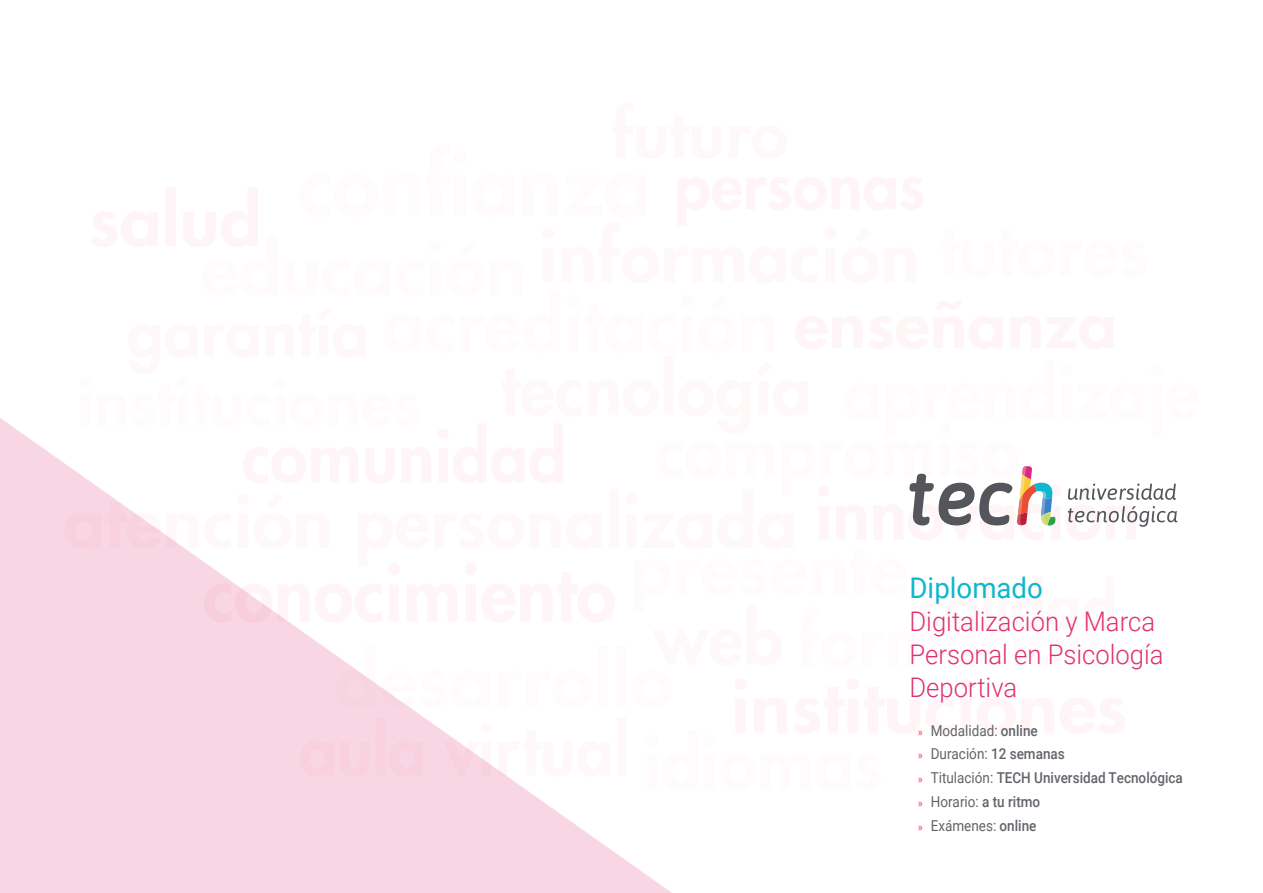
<style>
.page{position:relative;width:1263px;height:893px;background:#fff}
.page>*{position:absolute;margin:0;border:0;box-sizing:border-box;transform-origin:0 0}
.t1{font:28.5px "Roboto";color:#0fb6cf}
.t2{font:300 27px/33px "Roboto";color:#df3174;scale:.95 1}
.t3{font:500 15px/23.7px "Roboto";color:#61646a;scale:.9 1}
.s1{font-family:"Myriad Pro";font-weight:400;font-size:12px;color:#ff293a}
.s2{font-weight:400}
</style>
<div class="page">
<svg style="left:0;top:418px;width:672px;height:475px;background:#f8d9e5"></svg>
<svg style="left:64px;top:418px;width:1114px;height:372px"></svg>
<h1 class="t1" style="left:909px;top:568px;width:135px">Diplomado</h1>
<h2 class="t2" style="left:909px;top:604px;width:269px">Digitalización y Marca<br>Personal en Psicología<br>Deportiva</h2>
<p class="t3" style="left:918px;top:718px;width:296px"><span class="s1">»</span> <span class="s2">Modalidad:</span> online<br><span class="s1">»</span> <span class="s2">Duración:</span> 12 semanas<br><span class="s1">»</span> <span class="s2">Titulación:</span> TECH Universidad Tecnológica <span class="s1">»</span> <span class="s2">Horario:</span> a tu ritmo<br><span class="s1">»</span> <span class="s2">Exámenes:</span> online</p>
</div>
